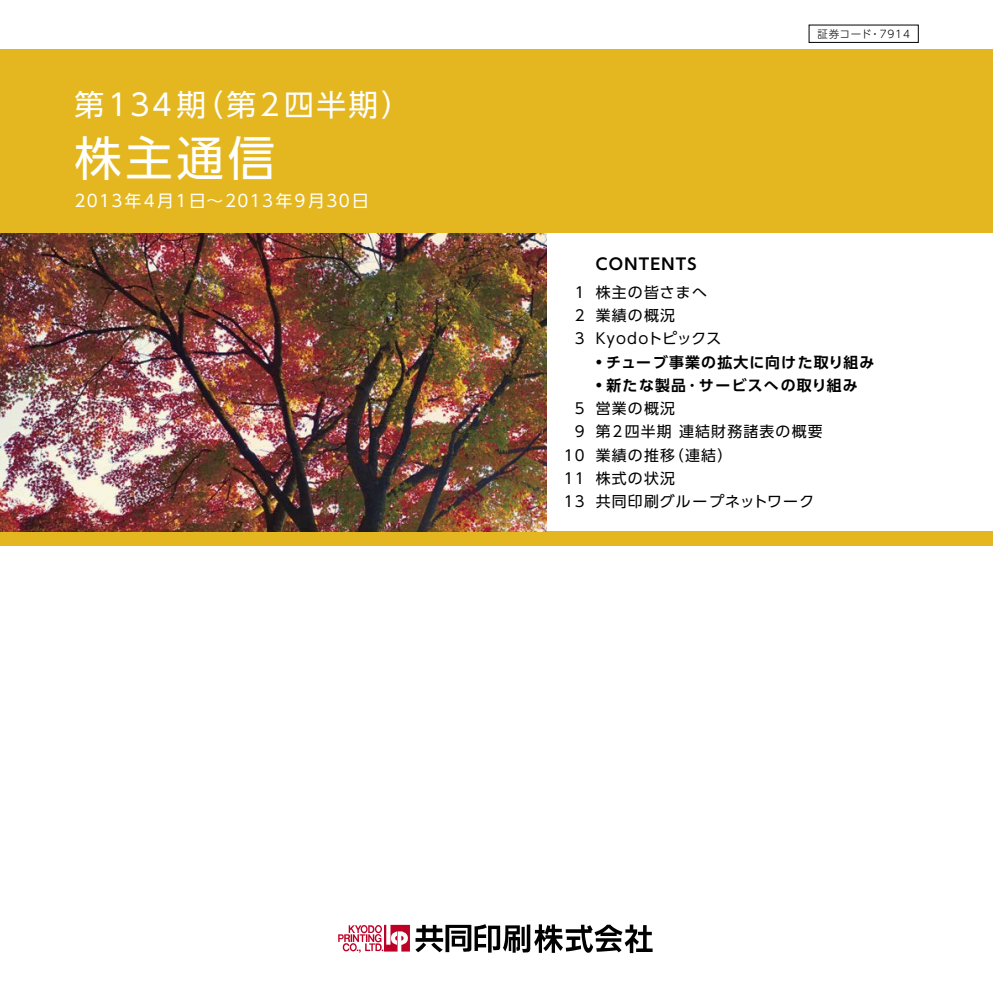
<style>
.page{position:relative;width:993px;height:993px;background:#fff}
.page>*{position:absolute;margin:0;border:0;box-sizing:border-box;transform-origin:0 0}
.t1{font:47.25px "UD Shin Go Pro";color:#fff}
.t2{font:29.75px "UD Shin Go Pro";letter-spacing:.105em;color:#fff}
.t3{font:16.62px "UD Shin Go Pro";letter-spacing:.11em;color:#fff}
.t4{font:700 15.75px "UD Shin Go Pro De";letter-spacing:.08em;color:#000}
.t5{font:14.88px/23.3px "UD Shin Go Pro";letter-spacing:.08em;color:#000}
.t6{font:700 14.88px "UD Shin Go Pro De";letter-spacing:.08em;color:#000}
.t7{font:300 10.5px "UD Shin Go Pro";letter-spacing:.08em;color:#000}
.s1{font-family:"UD Shin Go Pro";font-weight:400}
</style>
<div class="page">
<div style="left:0;top:50px;width:992px;height:496px;background:#e4b720"></div>
<div style="left:496px;top:233px;width:496px;height:298px;background:#fff"></div>
<div style="left:808px;top:25px;width:110px;height:18px;border:1px solid #000"></div>
<svg style="left:338px;top:924px;width:314px;height:28px"></svg>
<img style="left:0;top:233px;width:546px;height:298px">
<h2 class="t2" style="left:74px;top:80px;width:338px">第134期（第2四半期）</h2>
<h1 class="t1" style="left:74px;top:119px;width:202px">株主通信</h1>
<p class="t3" style="left:74px;top:187px;width:296px">2013年4月1日〜2013年9月30日</p>
<p class="t7" style="left:817px;top:25px;width:94px">証券コード・7914</p>
<p class="t4" style="left:595px;top:251px;width:102px">CONTENTS</p>
<p class="t5" style="left:574px;top:280px;width:148px">1 株主の皆さまへ<br>2 業績の概況<br>3 Kyodoトピックス</p>
<p class="t6" style="left:595px;top:350px;width:280px">• チューブ事業の拡大に向けた取り組み</p>
<p class="t6" style="left:595px;top:373px;width:263px">• 新たな製品<span class="s1">・</span>サービスへの取り組み</p>
<p class="t5" style="left:574px;top:396px;width:102px">5 営業の概況</p>
<p class="t5" style="left:574px;top:419px;width:249px">9 第2四半期連結財務諸表の概要</p>
<p class="t5" style="left:563px;top:442px;width:170px">10 業績の推移（連結）</p>
<p class="t5" style="left:563px;top:466px;width:113px">11 株式の状況</p>
<p class="t5" style="left:563px;top:489px;width:252px">13 共同印刷グループネットワーク</p>
</div>
